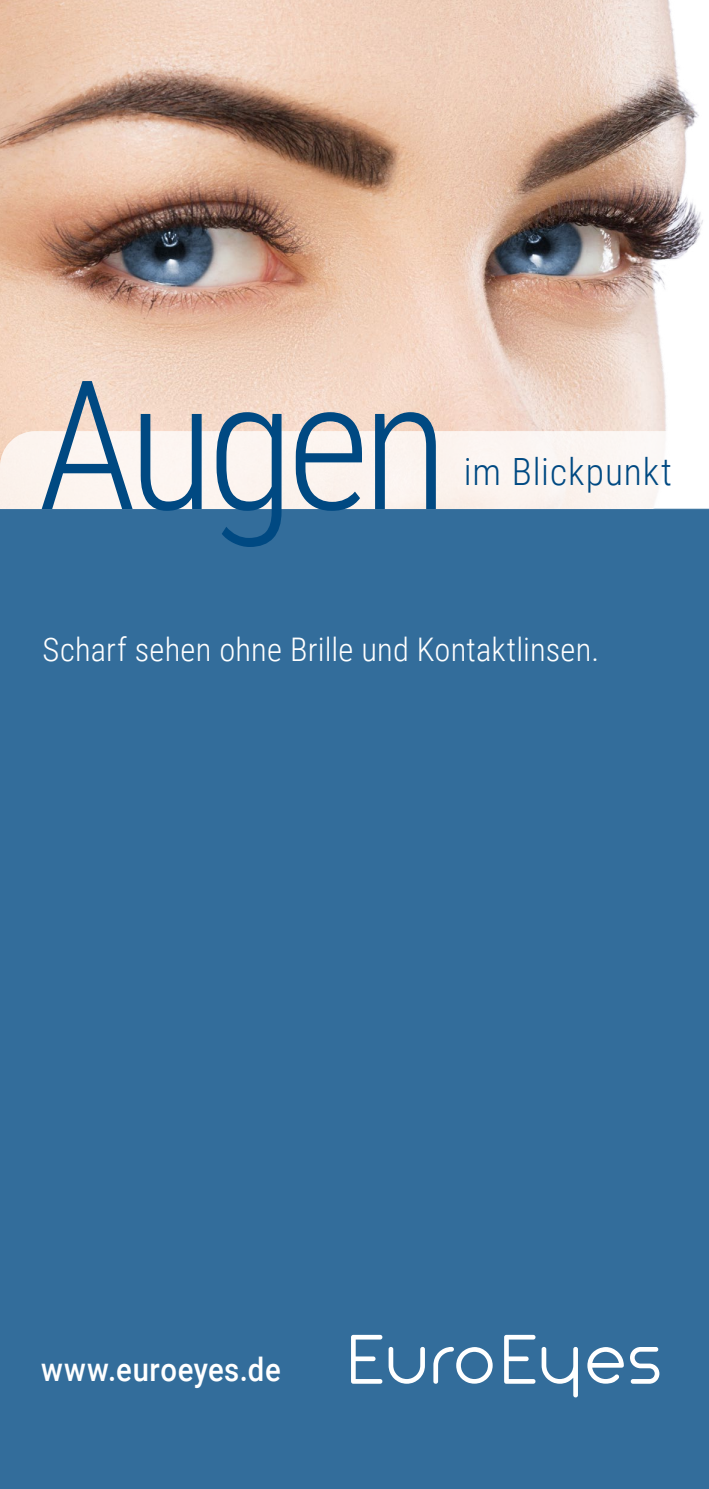
<style>
.page{position:relative;width:709px;height:1489px;background:#fff}
.page>*{position:absolute;margin:0;border:0;box-sizing:border-box;transform-origin:0 0}
.t1{font:300 180px "Roboto Condensed";letter-spacing:-.045em;color:#004982}
.t2{font:300 37.5px "Roboto Condensed";letter-spacing:.025em;color:#004982}
.t3{font:300 32.5px "Roboto Condensed";letter-spacing:.005em;color:#fff}
.t4{font:500 32.5px "Roboto";letter-spacing:.02em;color:#fff;scale:.9 1}
</style>
<div class="page">
<div style="left:0;top:508px;width:709px;height:980px;background:#336d9b"></div>
<img style="left:0;top:0;width:703px;height:431px">
<svg style="left:0;top:431px;width:709px;height:78px;fill:#fcf4f0"></svg>
<svg style="left:351px;top:1334px;width:31px;height:49px"></svg>
<svg style="left:388px;top:1347px;width:37px;height:36px"></svg>
<svg style="left:433px;top:1346px;width:59px;height:37px"></svg>
<svg style="left:504px;top:1334px;width:31px;height:49px"></svg>
<svg style="left:541px;top:1347px;width:37px;height:50px"></svg>
<svg style="left:587px;top:1347px;width:37px;height:36px"></svg>
<svg style="left:630px;top:1347px;width:29px;height:36px"></svg>
<h1 class="t1" style="left:38px;top:319px;width:412px">Augen</h1>
<p class="t2" style="left:464px;top:445px;width:210px">im Blickpunkt</p>
<p class="t3" style="left:43px;top:626px;width:558px">Scharf sehen ohne Brille und Kontaktlinsen.</p>
<p class="t4" style="left:41px;top:1346px;width:267px">www.euroeyes.de</p>
</div>
